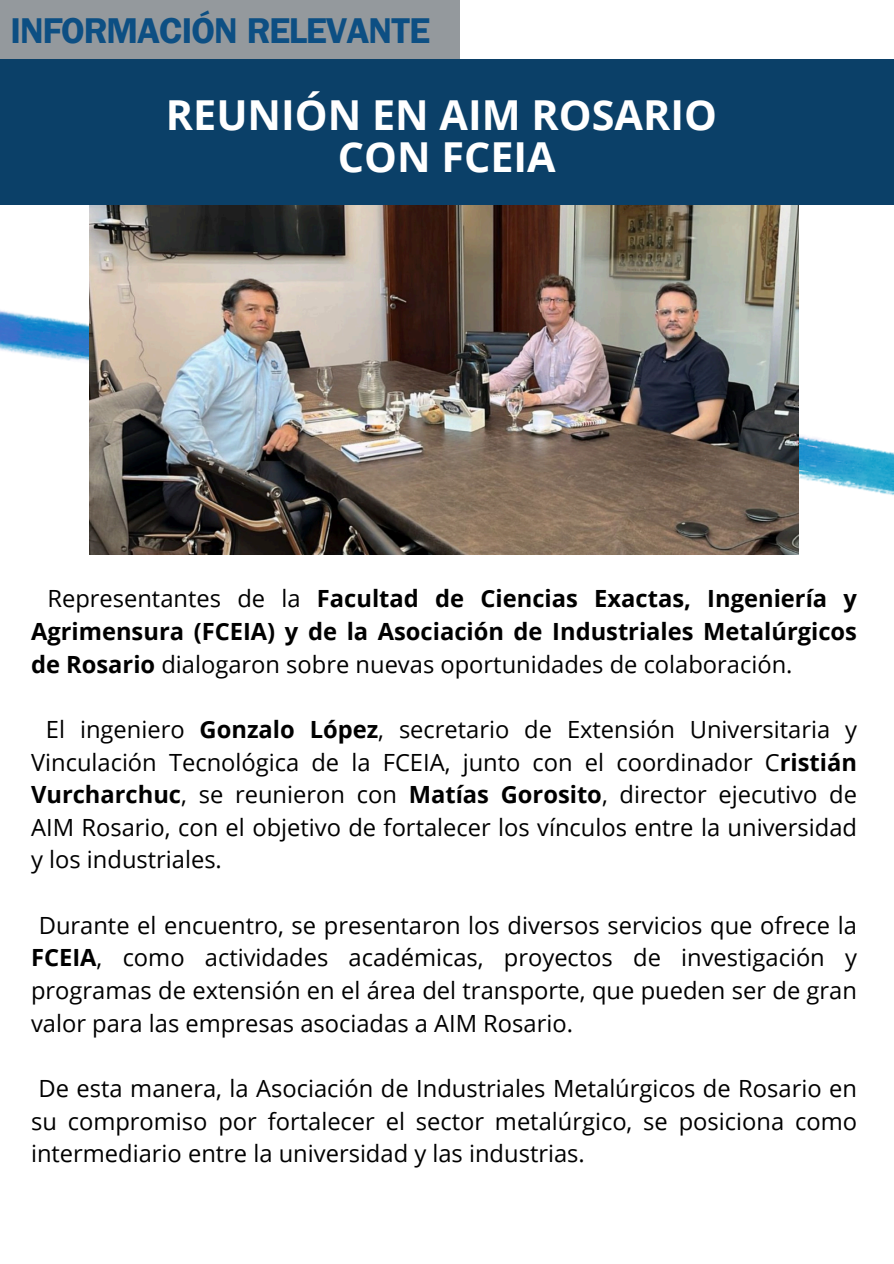
<style>
.page{position:relative;width:894px;height:1264px;background:#fff}
.page>*{position:absolute;margin:0;border:0;box-sizing:border-box;transform-origin:0 0}
.t1{font:700 41.25px/42.8px "Open Sans";color:#fff;text-align:center}
.t2{font:36px "Franklin Gothic LT Pro Dm";letter-spacing:-.03em;color:#0d4f83}
.t3{font:23.7px/32.7px "Open Sans";color:#000;text-align:justify}
.t4{font:700 23.7px/32.7px "Open Sans";color:#000;text-align:justify}
.s1{font-weight:400}
.s2{font-weight:700}
</style>
<div class="page">
<div style="left:0;top:0;width:460px;height:68px;background:#94999d"></div>
<img style="left:0;top:300px;width:893px;height:209px">
<img style="left:89px;top:205px;width:709px;height:349px">
<div style="left:0;top:59px;width:893px;height:146px;background:#0b4068"></div>
<p class="t2" style="left:10px;top:19px;width:421px">INFORMACIÓN RELEVANTE</p>
<p class="t1" style="left:166px;top:92px;width:552px">REUNIÓN EN AIM ROSARIO<br>CON FCEIA</p>
<p class="t4" style="left:31px;top:581px;width:827px;text-indent:16px"><span class="s1">Representantes de la</span> Facultad de Ciencias Exactas, Ingeniería y Agrimensura (FCEIA) y de la Asociación de Industriales Metalúrgicos de Rosario <span class="s1">dialogaron sobre nuevas oportunidades de colaboración.</span></p>
<p class="t3" style="left:31px;top:712px;width:827px;text-indent:15px">El ingeniero <span class="s2">Gonzalo López</span>, secretario de Extensión Universitaria y Vinculación Tecnológica de la FCEIA, junto con el coordinador C<span class="s2">ristián Vurcharchuc</span>, se reunieron con <span class="s2">Matías Gorosito</span>, director ejecutivo de AIM Rosario, con el objetivo de fortalecer los vínculos entre la universidad y los industriales.</p>
<p class="t3" style="left:31px;top:908px;width:827px;text-indent:8px">Durante el encuentro, se presentaron los diversos servicios que ofrece la <span class="s2">FCEIA</span>, como actividades académicas, proyectos de investigación y programas de extensión en el área del transporte, que pueden ser de gran valor para las empresas asociadas a AIM Rosario.</p>
<p class="t3" style="left:31px;top:1071px;width:827px;text-indent:8px">De esta manera, la Asociación de Industriales Metalúrgicos de Rosario en su compromiso por fortalecer el sector metalúrgico, se posiciona como intermediario entre la universidad y las industrias.</p>
</div>
